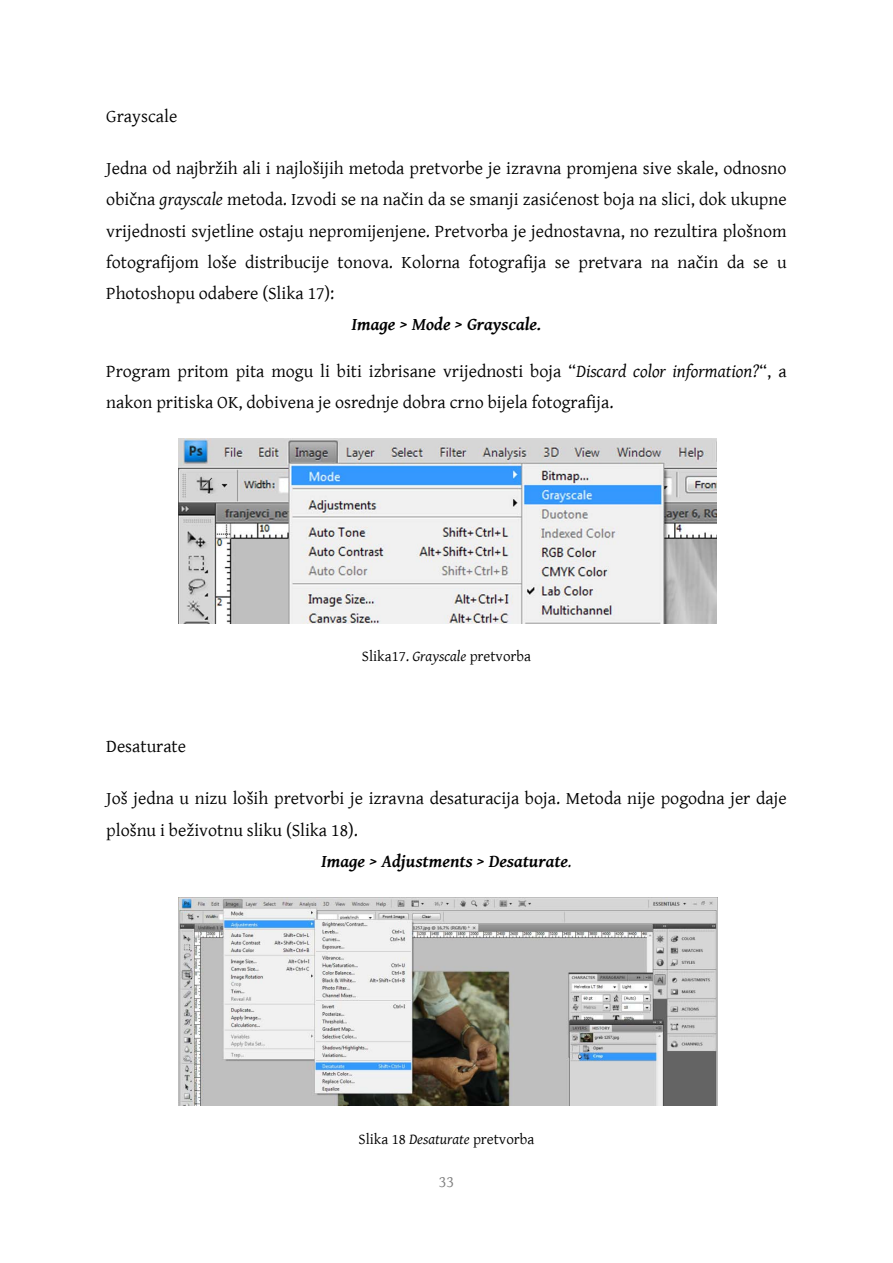
<style>
.page{position:relative;width:893px;height:1263px;background:#fff}
.page>*{position:absolute;margin:0;border:0;box-sizing:border-box;transform-origin:0 0}
.t1{font:18px/31.2px "Gentium";color:#000}
.t2{font:italic 700 18px "Gentium Basic";color:#000}
.t3{font:16.5px "Gentium";color:#818181}
.t4{font:15px "Gentium";color:#000}
.s1{font-style:italic}
.s2{font-weight:400}
</style>
<div class="page">
<img style="left:179px;top:438px;width:537px;height:185px">
<img style="left:178px;top:897px;width:539px;height:209px">
<p class="t1" style="left:106px;top:100px;width:73px">Grayscale</p>
<p class="t1" style="left:106px;top:152px;width:682px;text-align:justify">Jedna od najbržih ali i najlošijih metoda pretvorbe je izravna promjena sive skale, odnosno obična <span class="s1">grayscale</span> metoda. Izvodi se na način da se smanji zasićenost boja na slici, dok ukupne vrijednosti svjetline ostaju nepromijenjene. Pretvorba je jednostavna, no rezultira plošnom fotografijom loše distribucije tonova. Kolorna fotografija se pretvara na način da se u Photoshopu odabere (Slika 17):</p>
<p class="t2" style="left:352px;top:311px;width:191px">Image &gt; Mode &gt; Grayscale.</p>
<p class="t1" style="left:106px;top:354px;width:682px">Program pritom pita mogu li biti izbrisane vrijednosti boja “<span class="s1">Discard color information?</span>“, a nakon pritiska OK, dobivena je osrednje dobra crno bijela fotografija.</p>
<p class="t4" style="left:362px;top:645px;width:171px">Slika17. <span class="s1">Grayscale</span> pretvorba</p>
<p class="t1" style="left:106px;top:730px;width:81px">Desaturate</p>
<p class="t1" style="left:106px;top:782px;width:682px">Još jedna u nizu loših pretvorbi je izravna desaturacija boja. Metoda nije pogodna jer daje plošnu i beživotnu sliku (Slika 18).</p>
<p class="t2" style="left:321px;top:847px;width:252px">Image &gt; Adjustments &gt; Desaturate<span class="s2">.</span></p>
<p class="t4" style="left:359px;top:1128px;width:177px">Slika 18 <span class="s1">Desaturate</span> pretvorba</p>
<p class="t3" style="left:439px;top:1170px;width:17px">33</p>
</div>
